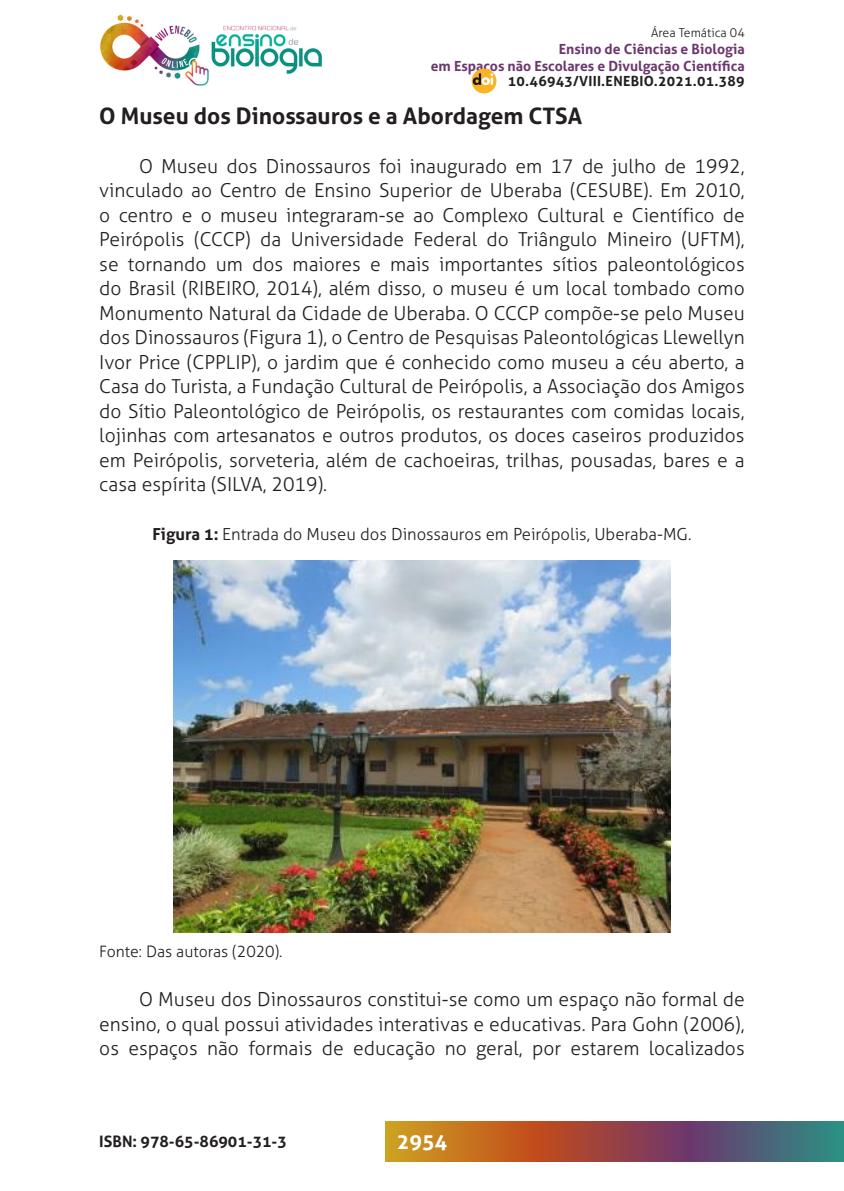
<style>
.page{position:relative;width:844px;height:1191px;background:#fff}
.page>*{position:absolute;margin:0;border:0;box-sizing:border-box;transform-origin:0 0}
._5_SUBTÍTULO{font:700 22.75px "Aller";color:#231f20}
.t1{font:700 21px "Aller";color:#fff}
._2_CORPO{font:300 19.25px/24.5px "Aller";color:#231f20;text-align:justify}
._7_LEGENDAS{font:300 16.62px "Aller";color:#231f20}
._8_FONTES{font:300 15.75px "Aller";color:#231f20}
.t2{font:700 15.75px "Aller";color:#231f20}
.t3{font:700 14px/16.8px "Aller";color:#6c376e;text-align:right}
.t4{font:700 14px "Aller";letter-spacing:.02em;color:#231f20}
.t5{font:300 12.25px "Aller";color:#231f20}
.s1{font-weight:700}
</style>
<div class="page">
<img style="left:100px;top:14px;width:109px;height:72px">
<img style="left:211px;top:25px;width:111px;height:49px">
<svg style="left:385px;top:1121px;width:458px;height:40px;background:#8d5e49"></svg>
<div style="left:471px;top:69px;width:25px;height:24px;background:#fbb323;border-radius:50%"></div>
<svg style="left:472px;top:73px;width:21px;height:12px"></svg>
<img style="left:174px;top:560px;width:496px;height:372px">
<p class="t5" style="left:651px;top:26px;width:95px">Área Temática 04</p>
<p class="t3" style="left:430px;top:41px;width:315px">Ensino de Ciências e Biologia<br>em Espaços não Escolares e Divulgação Científica</p>
<p class="t4" style="left:508px;top:73px;width:238px">10.46943/VIII.ENEBIO.2021.01.389</p>
<p class="_5_SUBTÍTULO" style="left:99px;top:102px;width:484px">O Museu dos Dinossauros e a Abordagem CTSA</p>
<p class="_2_CORPO" style="left:99px;top:154px;width:646px;text-indent:40px">O Museu dos Dinossauros foi inaugurado em 17 de julho de 1992, vinculado ao Centro de Ensino Superior de Uberaba (CESUBE). Em 2010, o centro e o museu integraram-se ao Complexo Cultural e Científico de Peirópolis (CCCP) da Universidade Federal do Triângulo Mineiro (UFTM), se tornando um dos maiores e mais importantes sítios paleontológicos do Brasil (RIBEIRO, 2014), além disso, o museu é um local tombado como Monumento Natural da Cidade de Uberaba. O CCCP compõe-se pelo Museu dos Dinossauros (Figura 1), o Centro de Pesquisas Paleontológicas Llewellyn Ivor Price (CPPLIP), o jardim que é conhecido como museu a céu aberto, a Casa do Turista, a Fundação Cultural de Peirópolis, a Associação dos Amigos do Sítio Paleontológico de Peirópolis, os restaurantes com comidas locais, lojinhas com artesanatos e outros produtos, os doces caseiros produzidos em Peirópolis, sorveteria, além de cachoeiras, trilhas, pousadas, bares e a casa espírita (SILVA, 2019).</p>
<p class="_7_LEGENDAS" style="left:152px;top:524px;width:540px"><span class="s1">Figura 1:</span> Entrada do Museu dos Dinossauros em Peirópolis, Uberaba-MG.</p>
<p class="_8_FONTES" style="left:99px;top:942px;width:185px">Fonte: Das autoras (2020).</p>
<p class="_2_CORPO" style="left:99px;top:987px;width:646px;text-indent:40px">O Museu dos Dinossauros constitui-se como um espaço não formal de ensino, o qual possui atividades interativas e educativas. Para Gohn (2006), os espaços não formais de educação no geral, por estarem localizados</p>
<p class="t2" style="left:99px;top:1131px;width:189px">ISBN: 978-65-86901-31-3</p>
<p class="t1" style="left:396px;top:1128px;width:52px">2954</p>
</div>
